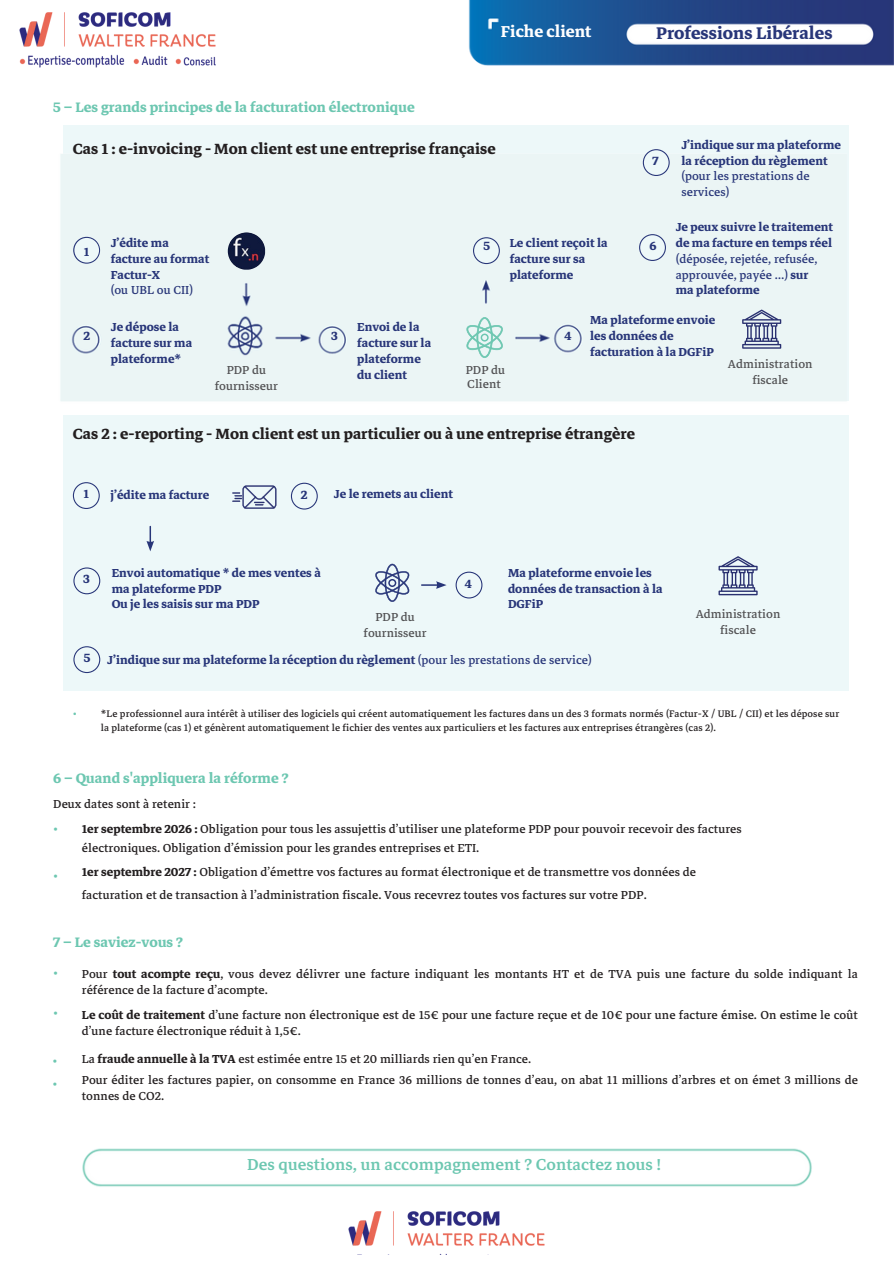
<style>
.page{position:relative;width:894px;height:1264px;background:#fff}
.page>*{position:absolute;margin:0;border:0;box-sizing:border-box;transform-origin:0 0}
.t1{font:700 24px "Markazi Text";color:#283679}
.t2{font:500 22.65px "Markazi Text";color:#6dc7b1}
.t3{font:700 22.5px "Markazi Text";color:#fff}
.t4{font:700 21px "Markazi Text";color:#231f20}
.t5{font:700 19.5px "Markazi Text";color:#6dc7b1}
.t6{font:700 16.95px "Markazi Text";color:#283679}
.t7{font:16.5px/16px "Markazi Text";color:#231f20}
.t8{font:700 16.5px/15.8px "Markazi Text";color:#283679}
.t9{font:16.5px/15.8px "Markazi Text";color:#283679}
.t10{font:16.5px/15.8px "Markazi Text";color:#515153;text-align:center}
.t11{font:700 16.5px/22.5px "Markazi Text";color:#6dc7b1}
.t12{font:13.5px/13.2px "Markazi Text";letter-spacing:.005em;color:#231f20}
.t13{font:700 13.5px "Markazi Text";color:#6dc7b1}
.s1{font-weight:700}
.s2{font-size:16.95px}
.s3{font-weight:400}
.s4{font-weight:700;color:#6dc7b1}
</style>
<div class="page">
<img style="left:82px;top:1148px;width:730px;height:39px">
<img style="left:468px;top:0;width:425px;height:66px">
<img style="left:19px;top:12px;width:197px;height:56px">
<img style="left:348px;top:1211px;width:197px;height:43px">
<div style="left:63px;top:125px;width:785px;height:275px;background:#edf8f9"></div>
<div style="left:63px;top:415px;width:785px;height:276px;background:#edf8f9"></div>
<img style="left:60px;top:150px;width:789px;height:251px">
<img style="left:228px;top:232px;width:37px;height:38px">
<svg style="left:73px;top:482px;width:27px;height:27px"></svg>
<div style="left:74px;top:483px;width:25px;height:25px;background:#edf8f9;border-radius:50%"></div>
<svg style="left:73px;top:237px;width:27px;height:27px"></svg>
<div style="left:74px;top:238px;width:25px;height:24px;background:#edf8f9;border-radius:50%"></div>
<svg style="left:73px;top:567px;width:27px;height:27px"></svg>
<div style="left:74px;top:568px;width:25px;height:25px;background:#edf8f9;border-radius:50%"></div>
<svg style="left:146px;top:526px;width:8px;height:25px"></svg>
<svg style="left:375px;top:563px;width:35px;height:39px"></svg>
<svg style="left:421px;top:581px;width:25px;height:8px"></svg>
<svg style="left:455px;top:571px;width:27px;height:27px"></svg>
<div style="left:456px;top:572px;width:25px;height:25px;background:#edf8f9;border-radius:50%"></div>
<svg style="left:473px;top:237px;width:26px;height:27px"></svg>
<div style="left:474px;top:238px;width:24px;height:25px;background:#edf8f9;border-radius:50%"></div>
<svg style="left:465px;top:317px;width:38px;height:41px"></svg>
<svg style="left:718px;top:556px;width:39px;height:39px"></svg>
<svg style="left:639px;top:234px;width:26px;height:27px"></svg>
<div style="left:640px;top:235px;width:24px;height:25px;background:#edf8f9;border-radius:50%"></div>
<svg style="left:742px;top:309px;width:39px;height:40px"></svg>
<svg style="left:642px;top:149px;width:27px;height:27px"></svg>
<div style="left:643px;top:150px;width:25px;height:25px;background:#edf8f9;border-radius:50%"></div>
<svg style="left:291px;top:482px;width:27px;height:27px"></svg>
<div style="left:292px;top:484px;width:24px;height:24px;background:#edf8f9;border-radius:50%"></div>
<svg style="left:232px;top:485px;width:44px;height:24px"></svg>
<svg style="left:73px;top:646px;width:27px;height:27px"></svg>
<div style="left:74px;top:647px;width:25px;height:25px;background:#edf8f9;border-radius:50%"></div>
<p class="t5" style="left:53px;top:96px;width:363px">5 – Les grands principes de la facturation électronique</p>
<h3 class="t3" style="left:501px;top:19px;width:92px">Fiche client</h3>
<p class="t4" style="left:73px;top:136px;width:424px">Cas 1 : e-invoicing - Mon client est une entreprise française</p>
<h1 class="t1" style="left:656px;top:19px;width:178px">Professions Libérales</h1>
<p class="t6" style="left:652px;top:151px;width:8px">7</p>
<p class="t8" style="left:681px;top:138px;width:161px">J’indique sur ma plateforme la réception du règlement</p>
<p class="t9" style="left:681px;top:169px;width:130px">(pour les prestations de services)</p>
<p class="t6" style="left:84px;top:242px;width:7px">1</p>
<p class="t6" style="left:83px;top:326px;width:8px">2</p>
<p class="t8" style="left:111px;top:236px;width:100px">J’édite ma facture au format<br>Factur-X</p>
<p class="t9" style="left:111px;top:283px;width:84px">(ou UBL ou CII)</p>
<p class="t8" style="left:111px;top:320px;width:83px">Je dépose la facture sur ma plateforme*</p>
<p class="t10" style="left:215px;top:363px;width:65px">PDP du fournisseur</p>
<p class="t6" style="left:331px;top:326px;width:8px">3</p>
<p class="t8" style="left:357px;top:320px;width:75px">Envoi de la facture sur la plateforme du client</p>
<p class="t6" style="left:483px;top:236px;width:8px">5</p>
<p class="t8" style="left:509px;top:236px;width:99px">Le client reçoit la facture sur sa plateforme</p>
<p class="t6" style="left:649px;top:236px;width:9px">6</p>
<p class="t8" style="left:675px;top:220px;width:159px">Je peux suivre le traitement de ma facture en temps réel</p>
<p class="t9" style="left:675px;top:252px;width:143px">(déposée, rejetée, refusée, approuvée, payée …) <span class="s1">sur ma plateforme</span></p>
<p class="t6" style="left:564px;top:326px;width:9px">4</p>
<p class="t8" style="left:590px;top:313px;width:127px">Ma plateforme envoie les données de facturation à la DGFiP</p>
<p class="t10" style="left:465px;top:364px;width:41px;line-height:13.5px;text-align:left">PDP du<br>Client</p>
<p class="t10" style="left:727px;top:357px;width:86px">Administration fiscale</p>
<p class="t4" style="left:73px;top:421px;width:563px">Cas 2 : e-reporting - Mon client est un particulier ou à une entreprise étrangère</p>
<p class="t6" style="left:83px;top:484px;width:7px">1</p>
<p class="t8" style="left:110px;top:488px;width:100px">j’édite ma facture</p>
<p class="t6" style="left:301px;top:485px;width:8px">2</p>
<p class="t8" style="left:334px;top:487px;width:121px">Je le remets au client</p>
<p class="t6" style="left:83px;top:569px;width:8px">3</p>
<p class="t8" style="left:112px;top:566px;width:211px">Envoi automatique * de mes ventes à ma plateforme PDP<br>Ou je les saisis sur ma PDP</p>
<p class="t10" style="left:363px;top:610px;width:65px">PDP du fournisseur</p>
<p class="t6" style="left:464px;top:574px;width:9px">4</p>
<p class="t8" style="left:508px;top:566px;width:156px">Ma plateforme envoie les données de transaction à la<br>DGFiP</p>
<p class="t8" style="left:84px;top:653px;width:509px"><span class="s2">5</span> J’indique sur ma plateforme la réception du règlement <span class="s3">(pour les prestations de service)</span></p>
<p class="t10" style="left:695px;top:607px;width:86px">Administration fiscale</p>
<p class="t13" style="left:73px;top:705px;width:6px">•</p>
<p class="t12" style="left:101px;top:708px;width:739px">*Le professionnel aura intérêt à utiliser des logiciels qui créent automatiquement les factures dans un des 3 formats normés (Factur-X / UBL / CII) et les dépose sur la plateforme (cas 1) et génèrent automatiquement le fichier des ventes aux particuliers et les factures aux entreprises étrangères (cas 2).</p>
<p class="t5" style="left:53px;top:766px;width:237px">6 – Quand s'appliquera la réforme ?</p>
<p class="t7" style="left:53px;top:796px;width:144px">Deux dates sont à retenir :</p>
<p class="t7" style="left:82px;top:819px;width:661px;line-height:19.2px;text-indent:-29px"><span class="s4">•</span> <span class="s1">1er septembre 2026 :</span> Obligation pour tous les assujettis d’utiliser une plateforme PDP pour pouvoir recevoir des factures électroniques. Obligation d’émission pour les grandes entreprises et ETI.</p>
<p class="t7" style="left:82px;top:862px;width:615px;line-height:22.5px"><span class="s1">1er septembre 2027 :</span> Obligation d’émettre vos factures au format électronique et de transmettre vos données de facturation et de transaction à l’administration fiscale. Vous recevrez toutes vos factures sur votre PDP.</p>
<p class="t11" style="left:53px;top:865px;width:7px">•</p>
<p class="t5" style="left:53px;top:930px;width:131px">7 – Le saviez-vous ?</p>
<p class="t11" style="left:53px;top:962px;width:7px">•</p>
<p class="t11" style="left:53px;top:1003px;width:7px">•</p>
<p class="t11" style="left:52px;top:1050px;width:7px">• •</p>
<p class="t7" style="left:82px;top:966px;width:777px">Pour <span class="s1">tout acompte reçu</span>, vous devez délivrer une facture indiquant les montants HT et de TVA puis une facture du solde indiquant la référence de la facture d’acompte.</p>
<p class="t7" style="left:82px;top:1007px;width:777px"><span class="s1">Le coût de traitement</span> d’une facture non électronique est de 15€ pour une facture reçue et de 10€ pour une facture émise. On estime le coût d’une facture électronique réduit à 1,5€.</p>
<p class="t7" style="left:82px;top:1048px;width:777px;line-height:21.5px">La <span class="s1">fraude annuelle à la TVA</span> est estimée entre 15 et 20 milliards rien qu’en France.<br>Pour éditer les factures papier, on consomme en France 36 millions de tonnes d’eau, on abat 11 millions d’arbres et on émet 3 millions de</p>
<p class="t7" style="left:82px;top:1089px;width:84px">tonnes de CO2.</p>
<h2 class="t2" style="left:247px;top:1151px;width:415px">Des questions, un accompagnement ? Contactez nous !</h2>
</div>
